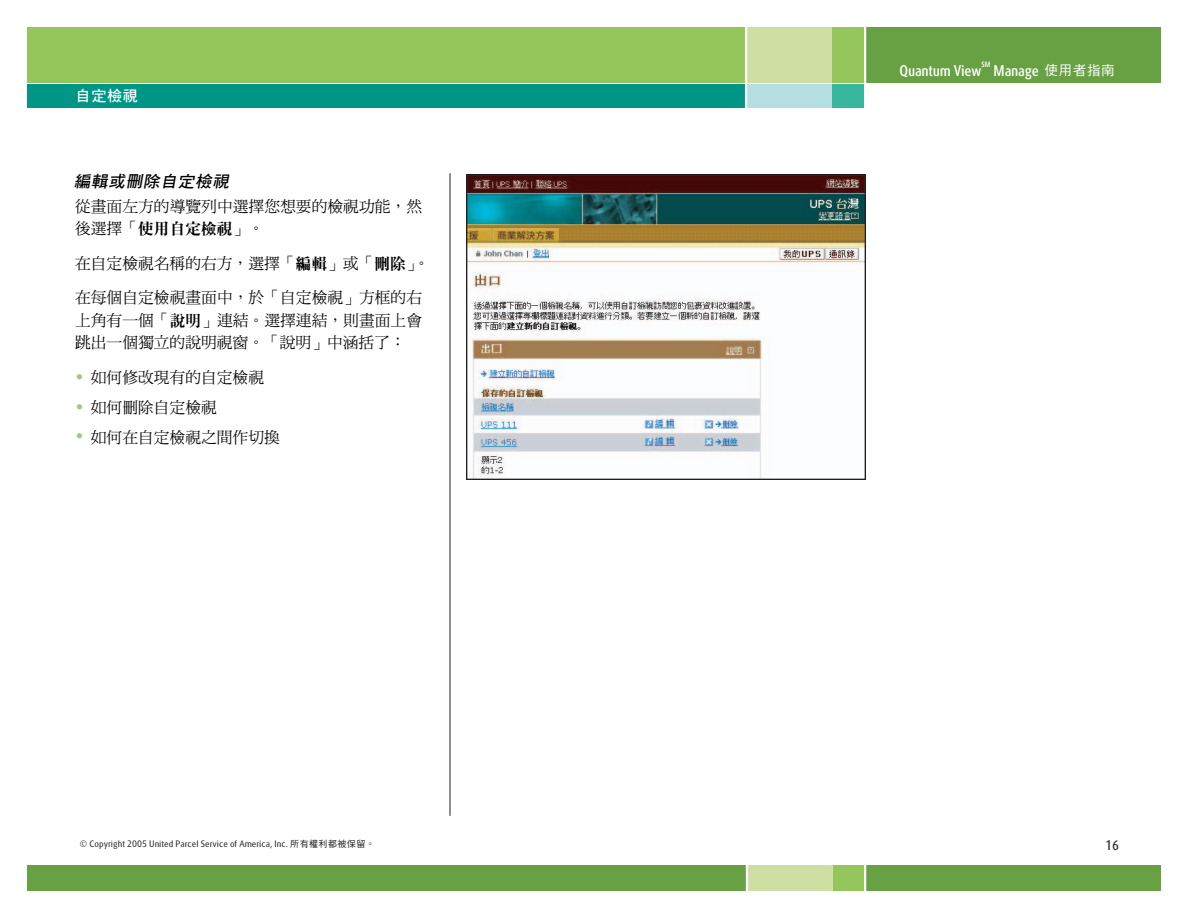
<style>
.page{position:relative;width:1188px;height:918px;background:#fff}
.page>*{position:absolute;margin:0;border:0;box-sizing:border-box;transform-origin:0 0}
.t1{font:italic 16.2px "DF Hei Bold B5";color:#000}
.t2{font:15.75px/22.5px "DF Ming Medium B5";color:#000}
.t3{font:500 condensed 15px "UPS Sans";letter-spacing:-.015em;color:#fff}
.t4{font:15px "DF Hei Bold B5";color:#fff}
.t5{font:15px/30.3px "Sabon";color:#9dca7e}
.t6{font:500 condensed 13.5px "UPS Sans";color:#323436}
.t7{font:9px "UPS Sans";color:#231f20}
.t8{font:500 condensed 7.5px "UPS Sans";color:#fff}
.s1{font-family:"DF Ming X Bold B5"}
.s2{font-family:"DF Hei Medium B5";font-weight:400;font-stretch:normal;font-size:13.5px}
.s3{font-family:"DF Hei Medium B5"}
</style>
<div class="page">
<div style="left:829px;top:85px;width:36px;height:23px;background:#36b79e"></div>
<div style="left:746px;top:85px;width:86px;height:23px;background:#b5dee0"></div>
<div style="left:27px;top:85px;width:720px;height:23px;background:#009686"></div>
<div style="left:27px;top:27px;width:1134px;height:56px;background:#95c65b"></div>
<div style="left:746px;top:27px;width:120px;height:56px;background:#cfdfa3"></div>
<div style="left:832px;top:27px;width:34px;height:56px;background:#95c65b"></div>
<div style="left:866px;top:27px;width:295px;height:56px;background:#68a144"></div>
<hr style="left:745px;top:17px;width:2px;height:92px;background:#fff">
<hr style="left:864px;top:22px;width:2px;height:92px;background:#fff">
<div style="left:27px;top:865px;width:855px;height:26px;background:#68a144"></div>
<div style="left:796px;top:865px;width:365px;height:26px;background:#68a144"></div>
<div style="left:791px;top:866px;width:74px;height:25px;background:#95c65b"></div>
<div style="left:746px;top:865px;width:87px;height:26px;background:#cfdfa3"></div>
<hr style="left:864px;top:864px;width:2px;height:34px;background:#fff">
<hr style="left:746px;top:864px;width:2px;height:34px;background:#fff">
<hr style="left:450px;top:173px;width:1px;height:643px;background:#231f20">
<img style="left:466px;top:174px;width:400px;height:306px">
<p class="t4" style="left:76px;top:88px;width:64px">自定檢視</p>
<p class="t1" style="left:74px;top:173px;width:160px">編輯或刪除自定檢視</p>
<p class="t2" style="left:75px;top:196px;width:349px">從畫面左方的導覽列中選擇您想要的檢視功能，然後選擇「<span class="s1">使用自定檢視</span>」。</p>
<p class="t2" style="left:75px;top:247px;width:356px;line-height:34.5px">在自定檢視名稱的右方，選擇「<span class="s1">編輯</span>」或「<span class="s1">刪除</span>」。在每個自定檢視畫面中，於「自定檢視」方框的右</p>
<p class="t2" style="left:75px;top:310px;width:349px">上角有一個「<span class="s1">說明</span>」連結。選擇連結，則畫面上會跳出一個獨立的說明視窗。「說明」中涵括了：</p>
<p class="t2" style="left:91px;top:363px;width:191px;line-height:30px">如何修改現有的自定檢視如何刪除自定檢視<br>如何在自定檢視之間作切換</p>
<p class="t5" style="left:76px;top:362px;width:9px">• •</p>
<p class="t5" style="left:76px;top:421px;width:9px">•</p>
<p class="t8" style="left:982px;top:60px;width:10px">SM</p>
<p class="t3" style="left:994px;top:62px;width:123px">Manage <span class="s2">使用者指南</span></p>
<p class="t3" style="left:900px;top:62px;width:84px">Quantum View</p>
<p class="t7" style="left:80px;top:839px;width:297px">© Copyright 2005 United Parcel Service of America, Inc. <span class="s3">所有權利都被保留。</span></p>
<p class="t6" style="left:1105px;top:838px;width:15px">16</p>
</div>
